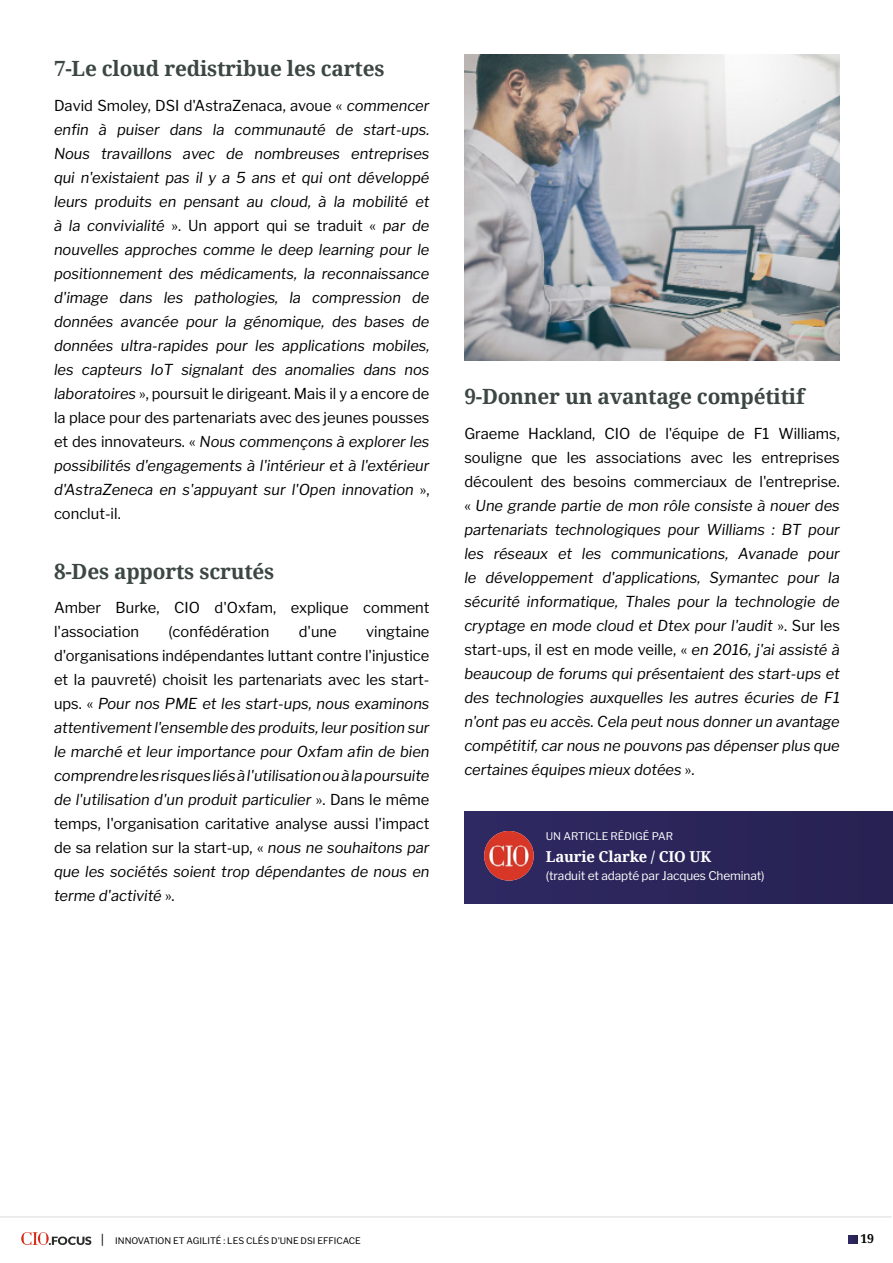
<style>
.page{position:relative;width:893px;height:1263px;background:#fff}
.page>*{position:absolute;margin:0;border:0;box-sizing:border-box;transform-origin:0 0}
.t1{font:700 21px "Noto Serif";letter-spacing:-.01em;color:#3c4743}
.t2{font:italic 15px/24px "Libre Franklin";color:#000;text-align:justify}
.t3{font:15px/24px "Libre Franklin";color:#000}
.t4{font:700 15px "Noto Serif";letter-spacing:-.01em;color:#fff}
.t5{font:700 12.3px "Noto Serif";color:#000}
.t6{font:12px "Libre Franklin";letter-spacing:-.01em;color:#fff}
.t7{font:10.5px "Libre Franklin";color:#fff}
.t8{font:9px "Libre Franklin";color:#000}
.s1{font-style:normal}
</style>
<div class="page">
<svg style="left:849px;top:1235px;width:8px;height:9px"></svg>
<hr style="left:0;top:1216px;width:891px;height:1px;background:#dadada">
<svg style="left:21px;top:1232px;width:70px;height:13px"></svg>
<img style="left:464px;top:54px;width:376px;height:306px">
<div style="left:464px;top:812px;width:429px;height:91px;background:#2b255a"></div>
<img style="left:484px;top:831px;width:50px;height:49px;border-radius:25px">
<h1 class="t1" style="left:54px;top:54px;width:332px">7-Le cloud redistribue les cartes</h1>
<p class="t2" style="left:54px;top:94px;width:377px"><span class="s1">David Smoley, DSI d'AstraZenaca, avoue «</span> commencer enfin à puiser dans la communauté de start-ups.<br>Nous travaillons avec de nombreuses entreprises qui n'existaient pas il y a 5 ans et qui ont développé leurs produits en pensant au cloud, à la mobilité et à la convivialité <span class="s1">». Un apport qui se traduit «</span> par de nouvelles approches comme le deep learning pour le positionnement des médicaments, la reconnaissance d'image dans les pathologies, la compression de données avancée pour la génomique, des bases de données ultra-rapides pour les applications mobiles, les capteurs IoT signalant des anomalies dans nos laboratoires <span class="s1">», poursuit le dirigeant. Mais il y a encore de la place pour des partenariats avec des jeunes pousses et des innovateurs. «</span> Nous commençons à explorer les possibilités d'engagements à l'intérieur et à l'extérieur d'AstraZeneca en s'appuyant sur l'Open innovation <span class="s1">», conclut-il.</span></p>
<h1 class="t1" style="left:54px;top:556px;width:222px">8-Des apports scrutés</h1>
<p class="t3" style="left:54px;top:596px;width:377px">Amber Burke, CIO d'Oxfam, explique comment l'association</p>
<p class="t3" style="left:168px;top:620px;width:102px">(confédération</p>
<p class="t3" style="left:299px;top:620px;width:39px">d'une</p>
<p class="t2" style="left:54px;top:620px;width:377px;text-indent:312px"><span class="s1">vingtaine d'organisations indépendantes luttant contre l'injustice et la pauvreté) choisit les partenariats avec les start&shy;ups. «</span> Pour nos PME et les start-ups, nous examinons attentivement l'ensemble des produits, leur position sur le marché et leur importance pour Oxfam afin de bien comprendre les risques liés à l'utilisation ou à la poursuite de l'utilisation d'un produit particulier <span class="s1">». Dans le même temps, l'organisation caritative analyse aussi l'impact de sa relation sur la start-up, «</span> nous ne souhaitons par que les sociétés soient trop dépendantes de nous en terme d'activité <span class="s1">».</span></p>
<h1 class="t1" style="left:464px;top:382px;width:342px">9-Donner un avantage compétitif</h1>
<p class="t2" style="left:464px;top:421px;width:377px"><span class="s1">Graeme Hackland, CIO de l'équipe de F1 Williams, souligne que les associations avec les entreprises découlent des besoins commerciaux de l'entreprise. «</span> Une grande partie de mon rôle consiste à nouer des partenariats technologiques pour Williams : BT pour les réseaux et les communications, Avanade pour le développement d'applications, Symantec pour la sécurité informatique, Thales pour la technologie de cryptage en mode cloud et Dtex pour l'audit <span class="s1">». Sur les start-ups, il est en mode veille, «</span> en 2016, j'ai assisté à beaucoup de forums qui présentaient des start-ups et des technologies auxquelles les autres écuries de F1 n'ont pas eu accès. Cela peut nous donner un avantage compétitif, car nous ne pouvons pas dépenser plus que certaines équipes mieux dotées <span class="s1">».</span></p>
<p class="t7" style="left:546px;top:830px;width:129px">UN ARTICLE RÉDIGÉ PAR</p>
<p class="t4" style="left:546px;top:846px;width:167px">Laurie Clarke / CIO UK</p>
<p class="t6" style="left:546px;top:869px;width:220px">(traduit et adapté par Jacques Cheminat)</p>
<p class="t8" style="left:99px;top:1236px;width:263px"><sup>|</sup> INNOVATION ET AGILITÉ : LES CLÉS D'UNE DSI EFFICACE</p>
<p class="t5" style="left:860px;top:1230px;width:15px">19</p>
</div>
